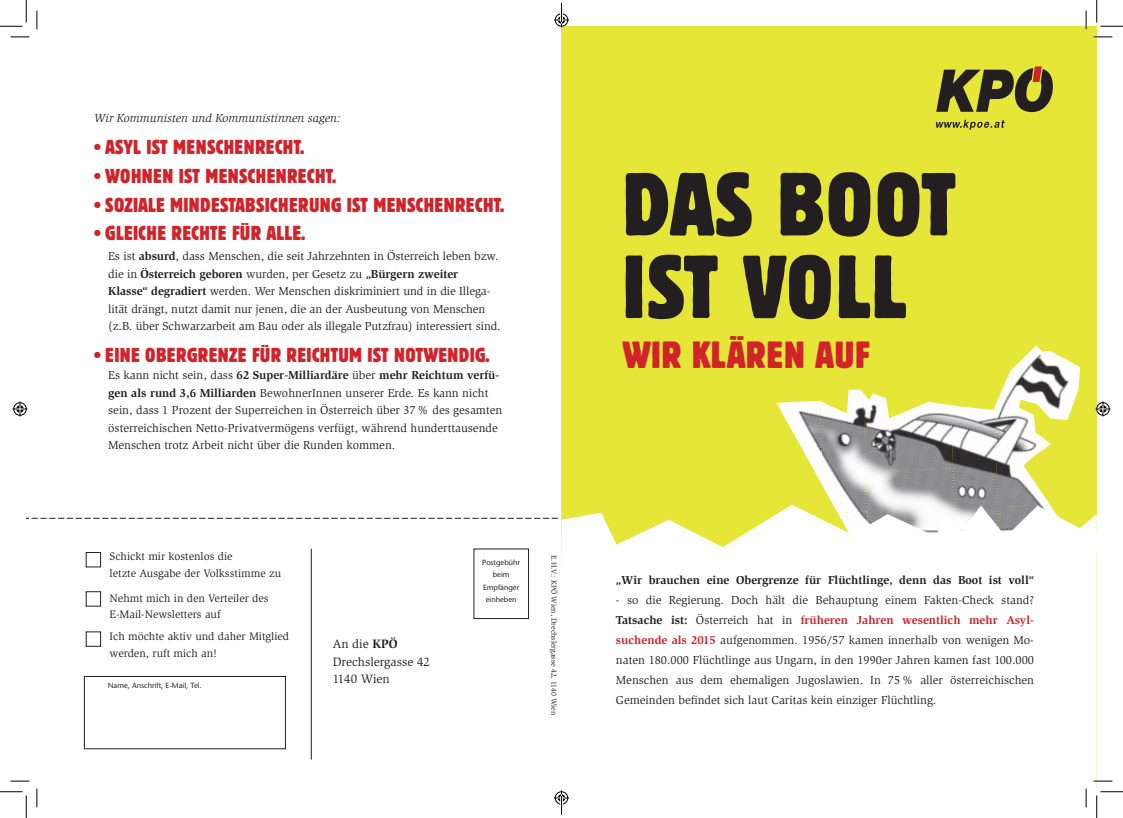
<style>
.page{position:relative;width:1123px;height:818px;background:#fff}
.page>*{position:absolute;margin:0;border:0;box-sizing:border-box;transform-origin:0 0}
.t1{font:condensed 88.75px/82.5px "Block BE";color:#231f20}
.t2{font:condensed 37.5px "Block BE";letter-spacing:.02em;color:#d1232a}
.t3{font:condensed 20px "Block BE";letter-spacing:.02em;color:#d1232a}
.t4{font:12.5px/17.5px "Slimbach LT";color:#231f20}
.t5{font:11.88px/17.5px "Slimbach LT";color:#231f20}
.t6{font:700 11.88px "Slimbach LT";color:#231f20}
.t7{font:italic 11.88px "Slimbach LT";color:#231f20}
.t8{font:11.25px/16.2px "Slimbach LT";color:#231f20}
.t9{font:7.5px/12.5px "Stone Sans LT";color:#231f20;text-align:center}
.t10{font:7.5px "Slimbach LT";color:#231f20}
.s1{font-weight:700}
.s2{font-weight:700;color:#d1232a}
</style>
<div class="page">
<div style="left:561px;top:26px;width:535px;height:762px;background:#e6e639"></div>
<svg style="left:936px;top:66px;width:116px;height:46px"></svg>
<svg style="left:936px;top:120px;width:68px;height:10px"></svg>
<div style="left:474px;top:549px;width:55px;height:70px;border:1px solid #231f20"></div>
<svg style="left:26px;top:518px;width:532px;height:1px"></svg>
<hr style="left:311px;top:549px;width:1px;height:210px;background:#231f20">
<div style="left:86px;top:552px;width:15px;height:15px;border:1px solid #231f20"></div>
<div style="left:84px;top:676px;width:201px;height:73px;border:1px solid #231f20"></div>
<div style="left:86px;top:591px;width:15px;height:15px;border:1px solid #231f20"></div>
<div style="left:86px;top:632px;width:15px;height:14px;border:1px solid #231f20"></div>
<img style="left:822px;top:390px;width:44px;height:115px">
<img style="left:995px;top:345px;width:85px;height:80px">
<img style="left:776px;top:401px;width:47px;height:85px">
<img style="left:863px;top:393px;width:87px;height:79px">
<img style="left:950px;top:405px;width:49px;height:100px">
<img style="left:995px;top:425px;width:56px;height:80px">
<img style="left:866px;top:468px;width:90px;height:37px">
<div style="left:561px;top:508px;width:535px;height:284px;background:#fff"></div>
<svg style="left:786px;top:505px;width:310px;height:57px;background:#f1f1e5"></svg>
<svg style="left:11px;top:36px;width:18px;height:2px"></svg>
<svg style="left:1093px;top:36px;width:19px;height:2px"></svg>
<svg style="left:11px;top:780px;width:18px;height:2px"></svg>
<svg style="left:1093px;top:780px;width:19px;height:2px"></svg>
<svg style="left:36px;top:11px;width:2px;height:18px"></svg>
<svg style="left:36px;top:788px;width:2px;height:19px"></svg>
<svg style="left:1085px;top:11px;width:1px;height:18px"></svg>
<svg style="left:1085px;top:788px;width:1px;height:19px"></svg>
<svg style="left:0;top:0;width:27px;height:27px"></svg>
<svg style="left:0;top:791px;width:27px;height:27px"></svg>
<svg style="left:1096px;top:0;width:27px;height:27px"></svg>
<svg style="left:1096px;top:791px;width:27px;height:27px"></svg>
<svg style="left:13px;top:401px;width:15px;height:15px"></svg>
<svg style="left:1095px;top:401px;width:15px;height:15px"></svg>
<svg style="left:554px;top:3px;width:15px;height:25px"></svg>
<svg style="left:554px;top:790px;width:15px;height:25px"></svg>
<p class="t7" style="left:94px;top:111px;width:248px">Wir Kommunisten und Kommunistinnen sagen:</p>
<h3 class="t3" style="left:94px;top:135px;width:212px">• ASYL IST MENSCHENRECHT.</h3>
<h3 class="t3" style="left:94px;top:164px;width:244px">• WOHNEN IST MENSCHENRECHT.</h3>
<h3 class="t3" style="left:94px;top:193px;width:412px">• SOZIALE MINDESTABSICHERUNG IST MENSCHENRECHT.</h3>
<h3 class="t3" style="left:94px;top:222px;width:213px">• GLEICHE RECHTE FÜR ALLE.</h3>
<p class="t5" style="left:108px;top:248px;width:394px">Es ist <span class="s1">absurd</span>, dass Menschen, die seit Jahrzehnten in Österreich leben bzw. die in <span class="s1">Österreich geboren</span> wurden, per Gesetz zu <span class="s1">„Bürgern zweiter Klasse“ degradiert</span> werden. Wer Menschen diskriminiert und in die Illega&shy;lität drängt, nutzt damit nur jenen, die an der Ausbeutung von Menschen (z.B. über Schwarzarbeit am Bau oder als illegale Putzfrau) interessiert sind.</p>
<h3 class="t3" style="left:94px;top:343px;width:397px">• EINE OBERGRENZE FÜR REICHTUM IST NOTWENDIG.</h3>
<p class="t5" style="left:108px;top:366px;width:395px">Es kann nicht sein, dass <span class="s1">62 Super-Milliardäre</span> über <span class="s1">mehr Reichtum verfü&shy;gen als rund 3,6 Milliarden</span> BewohnerInnen unserer Erde. Es kann nicht sein, dass 1 Prozent der Superreichen in Österreich über 37 % des gesamten österreichischen Netto-Privatvermögens verfügt, während hunderttausende Menschen trotz Arbeit nicht über die Runden kommen.</p>
<p class="t8" style="left:110px;top:548px;width:173px">Schickt mir kostenlos die<br>letzte Ausgabe der Volksstimme zu</p>
<p class="t8" style="left:110px;top:590px;width:161px">Nehmt mich in den Verteiler des<br>E-Mail-Newsletters auf</p>
<p class="t8" style="left:110px;top:628px;width:181px">Ich möchte aktiv und daher Mitglied werden, ruft mich an!</p>
<p class="t9" style="left:108px;top:679px;width:95px">Name, Anschrift, E-Mail, Tel.</p>
<p class="t4" style="left:333px;top:635px;width:99px">An die <span class="s1">KPÖ<br></span>Drechslergasse 42<br>1140 Wien</p>
<p class="t9" style="left:482px;top:556px;width:39px">Postgebühr beim<br>Empfänger einheben</p>
<p class="t10" style="left:558px;top:555px;width:162px;rotate:90deg">E.H.V.: KPÖ Wien, Drechslergasse 42, 1140 Wien</p>
<h1 class="t1" style="left:622px;top:161px;width:335px">DAS BOOT<br>IST VOLL</h1>
<h2 class="t2" style="left:622px;top:333px;width:248px">WIR KLÄREN AUF</h2>
<p class="t6" style="left:616px;top:573px;width:419px">„Wir brauchen eine Obergrenze für Flüchtlinge, denn das Boot ist voll“</p>
<p class="t5" style="left:616px;top:590px;width:419px;line-height:20px;text-align:justify">- so die Regierung. Doch hält die Behauptung einem Fakten-Check stand?<br><span class="s1">Tatsache ist:</span> Österreich hat in <span class="s2">früheren Jahren wesentlich mehr Asyl&shy;suchende als 2015</span> aufgenommen. 1956/57 kamen innerhalb von wenigen Mo&shy;naten 180.000 Flüchtlinge aus Ungarn, in den 1990er Jahren kamen fast 100.000<br>Menschen aus dem ehemaligen Jugoslawien. In 75 % aller österreichischen Gemeinden befindet sich laut Caritas kein einziger Flüchtling.</p>
</div>
